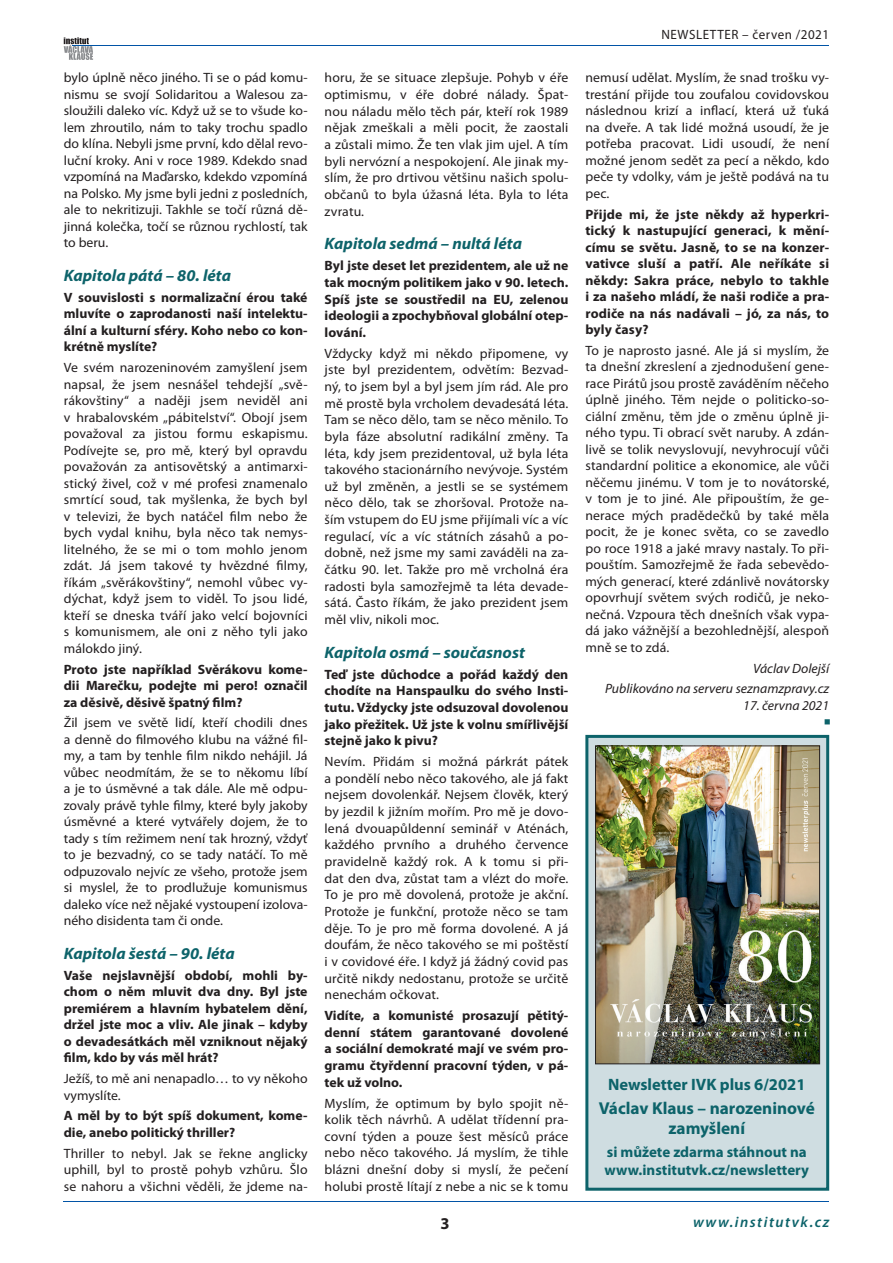
<style>
.page{position:relative;width:893px;height:1263px;background:#fff}
.page>*{position:absolute;margin:0;border:0;box-sizing:border-box;transform-origin:0 0}
.t1{font:700 17.25px/19.5px "Myriad Pro";color:#0d636a;text-align:center}
.t2{font:italic 700 16.5px "Myriad Pro";color:#0d636a}
.t3{font:700 16.5px "Myriad Pro";color:#0d636a}
.t4{font:700 16.5px "Myriad Pro";color:#231f20}
.t5{font:700 15px/18.6px "Myriad Pro";color:#0d636a}
.t6{font:italic 600 15px "Myriad Pro";letter-spacing:.1em;color:#0d636a}
.t7{font:13.5px/16.5px "Myriad Pro";letter-spacing:.01em;color:#231f20;text-align:justify}
.t8{font:700 13.5px/16.5px "Myriad Pro";color:#231f20;text-align:justify}
.t9{font:italic 13.5px/20.7px "Myriad Pro";color:#231f20;text-align:right}
.t10{font:13.5px "Myriad Pro";letter-spacing:.04em;color:#231f20}
.t11{font:7.5px "Zapf Dingbats Itc LOT";color:#0d636a}
</style>
<div class="page">
<hr style="left:64px;top:1201px;width:765px;height:1px;background:#0154a6">
<svg style="left:64px;top:37px;width:29px;height:23px"></svg>
<hr style="left:72px;top:45px;width:242px;height:1px;background:#0154a6">
<hr style="left:149px;top:45px;width:679px;height:1px;background:#0154a6">
<div style="left:585px;top:735px;width:244px;height:456px;background:#cfdde1;border:3px solid #0d636a"></div>
<img style="left:597px;top:747px;width:221px;height:315px">
<div style="left:595px;top:745px;width:225px;height:319px;border:1px solid #231f20"></div>
<p class="t7" style="left:64px;top:70px;width:245px">bylo úplně něco jiného. Ti se o pád komu&shy;nismu se svojí Solidaritou a Walesou za&shy;sloužili daleko víc. Když už se to všude ko&shy;lem zhroutilo, nám to taky trochu spadlo do klína. Nebyli jsme první, kdo dělal revo&shy;luční kroky. Ani v roce 1989. Kdekdo snad vzpomíná na Maďarsko, kdekdo vzpomíná na Polsko. My jsme byli jedni z posledních, ale to nekritizuji. Takhle se točí různá dě&shy;jinná kolečka, točí se různou rychlostí, tak to beru.</p>
<p class="t2" style="left:64px;top:267px;width:169px">Kapitola pátá – 80. léta</p>
<p class="t8" style="left:64px;top:289px;width:245px">V souvislosti s normalizační érou také mluvíte o zaprodanosti naší intelektu&shy;ální a kulturní sféry. Koho nebo co kon&shy;krétně myslíte?</p>
<p class="t7" style="left:64px;top:360px;width:245px">Ve svém narozeninovém zamyšlení jsem napsal, že jsem nesnášel tehdejší „svě&shy;rákovštiny“ a naději jsem neviděl ani v hrabalovském „pábitelství“. Obojí jsem považoval za jistou formu eskapismu.<br>Podívejte se, pro mě, který byl opravdu považován za antisovětský a antimarxi&shy;stický živel, což v mé profesi znamenalo smrtící soud, tak myšlenka, že bych byl v -televizi, že bych natáčel film nebo že bych vydal knihu, byla něco tak nemys&shy;litelného, že se mi o tom mohlo jenom zdát. Já jsem takové ty hvězdné filmy, říkám „svěrákovštiny“, nemohl vůbec vy&shy;dýchat, když jsem to viděl. To jsou lidé, kteří se dneska tváří jako velcí bojovníci s komunismem, ale oni z něho tyli jako málokdo jiný.</p>
<p class="t8" style="left:64px;top:661px;width:245px">Proto jste například Svěrákovu kome&shy;dii Marečku, podejte mi pero! označil za děsivě, děsivě špatný film?</p>
<p class="t7" style="left:64px;top:715px;width:245px">Žil jsem ve světě lidí, kteří chodili dnes a denně do filmového klubu na vážné fil&shy;my, a tam by tenhle film nikdo nehájil. Já vůbec neodmítám, že se to někomu líbí a je to úsměvné a tak dále. Ale mě odpu&shy;zovaly právě tyhle filmy, které byly jakoby úsměvné a které vytvářely dojem, že to tady s tím režimem není tak hrozný, vždyť to je bezvadný, co se tady natáčí. To mě odpuzovalo nejvíc ze všeho, protože jsem si myslel, že to prodlužuje komunismus daleko více než nějaké vystoupení izolova&shy;ného disidenta tam či onde.</p>
<p class="t2" style="left:64px;top:944px;width:172px">Kapitola šestá – 90. léta</p>
<p class="t8" style="left:64px;top:967px;width:245px">Vaše nejslavnější období, mohli by&shy;chom o něm mluvit dva dny. Byl jste premiérem a hlavním hybatelem dění, držel jste moc a vliv. Ale jinak – kdyby o devadesátkách měl vzniknout nějaký film, kdo by vás měl hrát?</p>
<p class="t7" style="left:64px;top:1071px;width:245px">Ježíš, to mě ani nenapadlo… to vy někoho vymyslíte.</p>
<p class="t8" style="left:64px;top:1108px;width:245px">A měl by to být spíš dokument, kome&shy;die, anebo politický thriller?</p>
<p class="t7" style="left:64px;top:1145px;width:245px">Thriller to nebyl. Jak se řekne anglicky uphill, byl to prostě pohyb vzhůru. Šlo se nahoru a všichni věděli, že jdeme na-</p>
<p class="t7" style="left:325px;top:70px;width:245px">horu, že se situace zlepšuje. Pohyb v éře optimismu, v éře dobré nálady. Špat&shy;nou náladu mělo těch pár, kteří rok 1989 nějak zmeškali a měli pocit, že zaostali a -zůstali mimo. Že ten vlak jim ujel. A tím byli nervózní a nespokojení. Ale jinak my&shy;slím, že pro drtivou většinu našich spolu&shy;občanů to byla úžasná léta. Byla to léta zvratu.</p>
<p class="t2" style="left:325px;top:235px;width:199px">Kapitola sedmá – nultá léta</p>
<p class="t8" style="left:325px;top:258px;width:245px">Byl jste deset let prezidentem, ale už ne tak mocným politikem jako v 90. letech.<br>Spíš jste se soustředil na EU, zelenou ideologii a zpochybňoval globální otep&shy;lování.</p>
<p class="t7" style="left:325px;top:345px;width:245px">Vždycky když mi někdo připomene, vy jste byl prezidentem, odvětím: Bezvad&shy;ný, to jsem byl a byl jsem jím rád. Ale pro mě prostě byla vrcholem devadesátá léta.<br>Tam se něco dělo, tam se něco měnilo. To byla fáze absolutní radikální změny. Ta léta, kdy jsem prezidentoval, už byla léta takového stacionárního nevývoje. Systém už byl změněn, a jestli se se systémem něco dělo, tak se zhoršoval. Protože na&shy;ším vstupem do EU jsme přijímali víc a víc regulací, víc a víc státních zásahů a po&shy;dobně, než jsme my sami zaváděli na za&shy;čátku 90. let. Takže pro mě vrcholná éra radosti byla samozřejmě ta léta devade&shy;sátá. Často říkám, že jako prezident jsem měl vliv, nikoli moc.</p>
<p class="t2" style="left:325px;top:643px;width:202px">Kapitola osmá – současnost</p>
<p class="t8" style="left:325px;top:666px;width:245px">Teď jste důchodce a pořád každý den chodíte na Hanspaulku do svého Insti&shy;tutu. Vždycky jste odsuzoval dovolenou jako přežitek. Už jste k volnu smířlivější stejně jako k pivu?</p>
<p class="t7" style="left:325px;top:754px;width:245px">Nevím. Přidám si možná párkrát pátek a pondělí nebo něco takového, ale já fakt nejsem dovolenkář. Nejsem člověk, který by jezdil k jižním mořím. Pro mě je dovo&shy;lená dvouapůldenní seminář v Aténách, každého prvního a druhého července pravidelně každý rok. A k tomu si při&shy;dat den dva, zůstat tam a vlézt do moře.<br>To je pro mě dovolená, protože je akční.<br>Protože je funkční, protože něco se tam děje. To je pro mě forma dovolené. A já doufám, že něco takového se mi poštěstí i v covidové éře. I když já žádný covid pas určitě nikdy nedostanu, protože se určitě nenechám očkovat.</p>
<p class="t8" style="left:325px;top:1007px;width:245px">Vidíte, a komunisté prosazují pětitý&shy;denní státem garantované dovolené a sociální demokraté mají ve svém pro&shy;gramu čtyřdenní pracovní týden, v pá&shy;tek už volno.</p>
<p class="t7" style="left:325px;top:1095px;width:245px">Myslím, že optimum by bylo spojit ně&shy;kolik těch návrhů. A udělat třídenní pra&shy;covní týden a pouze šest měsíců práce nebo něco takového. Já myslím, že tihle blázni dnešní doby si myslí, že pečení holubi prostě lítají z nebe a nic se k tomu</p>
<p class="t10" style="left:661px;top:27px;width:169px">NEWSLETTER – červen /2021</p>
<p class="t7" style="left:585px;top:70px;width:245px">nemusí udělat. Myslím, že snad trošku vy&shy;trestání přijde tou zoufalou covidovskou následnou krizí a inflací, která už ťuká na dveře. A tak lidé možná usoudí, že je potřeba pracovat. Lidi usoudí, že není možné jenom sedět za pecí a někdo, kdo peče ty vdolky, vám je ještě podává na tu pec.</p>
<p class="t8" style="left:585px;top:206px;width:245px">Přijde mi, že jste někdy až hyperkri&shy;tický k nastupující generaci, k mění&shy;címu se světu. Jasně, to se na konzer&shy;vativce sluší a patří. Ale neříkáte si někdy: Sakra práce, nebylo to takhle i za našeho mládí, že naši rodiče a pra&shy;rodiče na nás nadávali – jó, za nás, to byly časy?</p>
<p class="t7" style="left:585px;top:342px;width:245px">To je naprosto jasné. Ale já si myslím, že ta dnešní zkreslení a zjednodušení gene&shy;race Pirátů jsou prostě zaváděním něčeho úplně jiného. Těm nejde o politicko-so&shy;ciální změnu, těm jde o změnu úplně ji&shy;ného typu. Ti obrací svět naruby. A zdán&shy;livě se tolik nevyslovují, nevyhrocují vůči standardní politice a ekonomice, ale vůči něčemu jinému. V tom je to novátorské, v tom je to jiné. Ale připouštím, že ge&shy;nerace mých pradědečků by také měla pocit, že je konec světa, co se zavedlo po roce 1918 a jaké mravy nastaly. To při&shy;pouštím. Samozřejmě že řada sebevědo&shy;mých generací, které zdánlivě novátorsky opovrhují světem svých rodičů, je neko&shy;nečná. Vzpoura těch dnešních však vypa&shy;dá jako vážnější a bezohlednější, alespoň mně se to zdá.</p>
<p class="t9" style="left:605px;top:658px;width:226px">Václav Dolejší<br>Publikováno na serveru seznamzpravy.cz</p>
<p class="t9" style="left:743px;top:695px;width:87px">17. června 2021</p>
<p class="t11" style="left:831px;top:718px;width:7px;rotate:90deg">■</p>
<p class="t3" style="left:608px;top:1076px;width:199px">Newsletter IVK plus 6/2021</p>
<p class="t1" style="left:599px;top:1099px;width:218px">Václav Klaus – narozeninové zamyšlení</p>
<p class="t5" style="left:605px;top:1142px;width:206px">si můžete zdarma stáhnout na www.institutvk.cz/newslettery</p>
<p class="t4" style="left:440px;top:1214px;width:11px">3</p>
<p class="t6" style="left:693px;top:1213px;width:138px">www.institutvk.cz</p>
</div>
